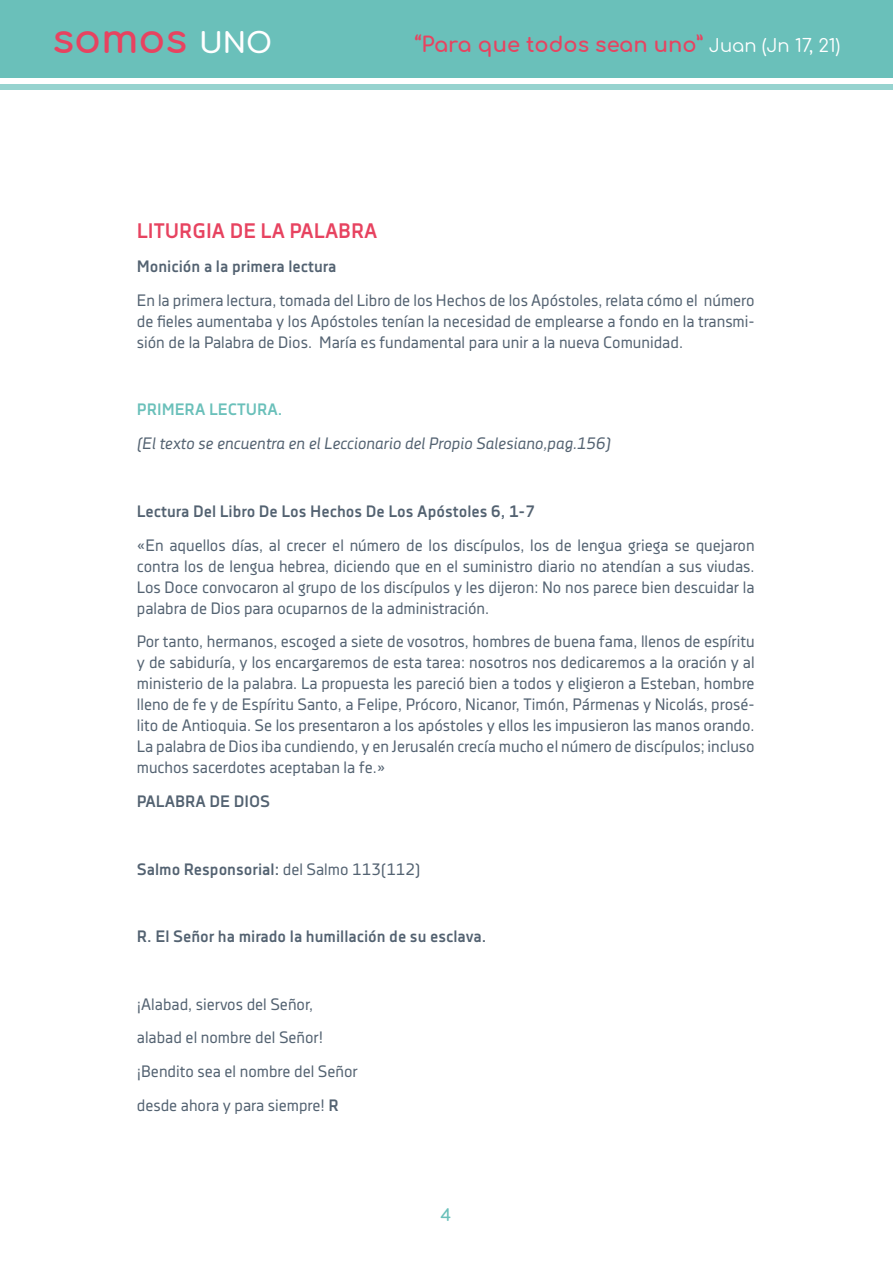
<style>
.page{position:relative;width:893px;height:1263px;background:#fff}
.page>*{position:absolute;margin:0;border:0;box-sizing:border-box;transform-origin:0 0}
.t1{font:700 40.05px "Comfortaa";color:#e74360}
.t2{font:700 21px "Comfortaa";color:#e74360}
.t3{font:700 21px "Decima Nova Pro";color:#e74360}
.t4{font:16.5px/21px "Decima Nova Pro";color:#536271;text-align:justify}
.t5{font:700 16.5px "Decima Nova Pro";color:#536271}
.t6{font:italic 16.5px "Decima Nova Pro";color:#536271}
.t7{font:700 16.5px "Decima Nova Pro";color:#6ac0ba}
.t8{font:700 16.5px "Comfortaa";color:#6ac0ba}
.s1{font-size:28.2px;color:#fff}
.s2{font-weight:400;font-size:18px;color:#fff}
.s3{font-weight:400}
.s4{font-weight:700}
</style>
<div class="page">
<div style="left:0;top:0;width:893px;height:77px;background:#6ac0ba"></div>
<div style="left:0;top:84px;width:893px;height:6px;background:#96d3cf"></div>
<h1 class="t1" style="left:52px;top:1px;width:221px">somos <span class="s1">UNO</span></h1>
<p class="t2" style="left:415px;top:25px;width:427px">“Para que todos sean uno” <span class="s2">Juan (Jn 17, 21)</span></p>
<p class="t3" style="left:137px;top:219px;width:242px">LITURGIA DE LA PALABRA</p>
<p class="t5" style="left:137px;top:257px;width:201px">Monición a la primera lectura</p>
<p class="t4" style="left:137px;top:290px;width:619px">En la primera lectura, tomada del Libro de los Hechos de los Apóstoles, relata cómo el número de fieles aumentaba y los Apóstoles tenían la necesidad de emplearse a fondo en la transmi&shy;sión de la Palabra de Dios. María es fundamental para unir a la nueva Comunidad.</p>
<p class="t7" style="left:137px;top:400px;width:147px">PRIMERA LECTURA.</p>
<p class="t6" style="left:137px;top:434px;width:476px">(El texto se encuentra en el Leccionario del Propio Salesiano,pag.156)</p>
<p class="t5" style="left:137px;top:502px;width:400px">Lectura Del Libro De Los Hechos De Los Apóstoles 6, 1-7</p>
<p class="t4" style="left:137px;top:534px;width:619px">«En aquellos días, al crecer el número de los discípulos, los de lengua griega se quejaron contra los de lengua hebrea, diciendo que en el suministro diario no atendían a sus viudas.<br>Los Doce convocaron al grupo de los discípulos y les dijeron: No nos parece bien descuidar la palabra de Dios para ocuparnos de la administración.</p>
<p class="t4" style="left:137px;top:631px;width:619px">Por tanto, hermanos, escoged a siete de vosotros, hombres de buena fama, llenos de espíritu y de sabiduría, y los encargaremos de esta tarea: nosotros nos dedicaremos a la oración y al ministerio de la palabra. La propuesta les pareció bien a todos y eligieron a Esteban, hombre lleno de fe y de Espíritu Santo, a Felipe, Prócoro, Nicanor, Timón, Pármenas y Nicolás, prosé&shy;lito de Antioquia. Se los presentaron a los apóstoles y ellos les impusieron las manos orando.<br>La palabra de Dios iba cundiendo, y en Jerusalén crecía mucho el número de discípulos; incluso muchos sacerdotes aceptaban la fe.»</p>
<p class="t5" style="left:137px;top:792px;width:135px">PALABRA DE DIOS</p>
<p class="t5" style="left:137px;top:859px;width:285px">Salmo Responsorial: <span class="s3">del Salmo 113(112)</span></p>
<p class="t5" style="left:137px;top:927px;width:351px">R. El Señor ha mirado la humillación de su esclava.</p>
<p class="t4" style="left:137px;top:987px;width:222px;line-height:33.8px;text-align:left">¡Alabad, siervos del Señor, alabad el nombre del Señor! ¡Bendito sea el nombre del Señor desde ahora y para siempre! <span class="s4">R</span></p>
<p class="t8" style="left:440px;top:1200px;width:12px">4</p>
</div>
